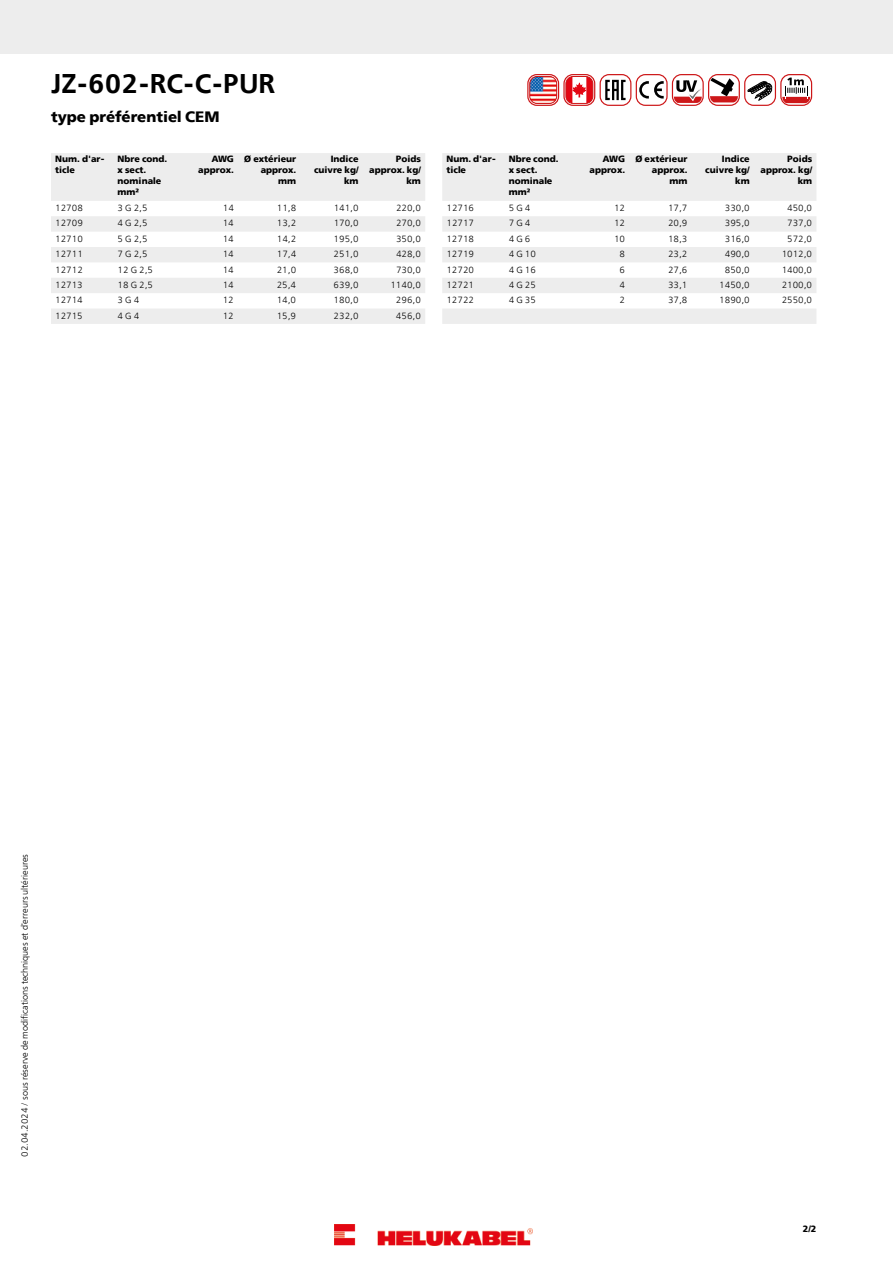
<style>
.page{position:relative;width:893px;height:1263px;background:#fff}
.page>*{position:absolute;margin:0;border:0;box-sizing:border-box;transform-origin:0 0}
.t1{font:600 27px "Free Set";color:#000}
.t2{font:700 15px "Free Set";color:#000}
.t3{font:300 9px "Free Set";color:#000}
.t4{font:700 9px/10.8px "Free Set";color:#000;text-align:right}
</style>
<div class="page">
<svg style="left:51px;top:153px;width:374px;height:171px;fill:#ededed"></svg>
<svg style="left:442px;top:153px;width:374px;height:171px;fill:#ededed"></svg>
<div style="left:0;top:0;width:893px;height:53px;background:#ededed"></div>
<div style="left:527px;top:74px;width:32px;height:32px;border:1px solid #cd1719;border-radius:9px"></div>
<img style="left:530px;top:76px;width:27px;height:27px">
<div style="left:529px;top:76px;width:28px;height:28px;border:1px solid #cd1719;border-radius:7px"></div>
<div style="left:563px;top:74px;width:32px;height:32px;border:1px solid #cd1719;border-radius:9px"></div>
<svg style="left:566px;top:76px;width:27px;height:27px"></svg>
<div style="left:565px;top:76px;width:28px;height:28px;border:1px solid #cd1719;border-radius:7px"></div>
<div style="left:600px;top:74px;width:31px;height:32px;border:1px solid #cd1719;border-radius:9px"></div>
<svg style="left:605px;top:80px;width:21px;height:20px"></svg>
<div style="left:636px;top:74px;width:32px;height:32px;border:1px solid #cd1719;border-radius:9px"></div>
<svg style="left:639px;top:81px;width:25px;height:18px"></svg>
<div style="left:672px;top:74px;width:32px;height:32px;border:1px solid #cd1719;border-radius:9px"></div>
<svg style="left:674px;top:80px;width:28px;height:23px"></svg>
<div style="left:708px;top:74px;width:32px;height:32px;border:1px solid #cd1719;border-radius:9px"></div>
<svg style="left:710px;top:78px;width:28px;height:24px"></svg>
<div style="left:744px;top:74px;width:32px;height:32px;border:1px solid #cd1719;border-radius:9px"></div>
<svg style="left:747px;top:81px;width:25px;height:20px"></svg>
<div style="left:780px;top:74px;width:32px;height:32px;border:1px solid #cd1719;border-radius:9px"></div>
<svg style="left:782px;top:78px;width:28px;height:25px"></svg>
<img style="left:335px;top:1225px;width:198px;height:21px">
<h1 class="t1" style="left:51px;top:66px;width:226px">JZ-602-RC-C-PUR</h1>
<h2 class="t2" style="left:51px;top:107px;width:170px">type préférentiel CEM</h2>
<p class="t4" style="left:55px;top:153px;width:51px;text-align:left">Num. d'ar&shy;ticle</p>
<p class="t4" style="left:118px;top:153px;width:51px;text-align:left">Nbre cond. x sect. nominale mm²</p>
<p class="t4" style="left:198px;top:153px;width:37px">AWG approx.</p>
<p class="t4" style="left:244px;top:153px;width:53px">Ø extérieur approx. mm</p>
<p class="t4" style="left:314px;top:153px;width:46px">Indice cuivre kg/ km</p>
<p class="t4" style="left:369px;top:153px;width:53px">Poids approx. kg/ km</p>
<p class="t3" style="left:55px;top:202px;width:29px">12708</p>
<p class="t3" style="left:118px;top:202px;width:31px">3 G 2,5</p>
<p class="t3" style="left:223px;top:202px;width:13px">14</p>
<p class="t3" style="left:277px;top:202px;width:21px">11,8</p>
<p class="t3" style="left:334px;top:202px;width:26px">141,0</p>
<p class="t3" style="left:396px;top:202px;width:26px">220,0</p>
<p class="t3" style="left:55px;top:218px;width:29px">12709</p>
<p class="t3" style="left:118px;top:218px;width:31px">4 G 2,5</p>
<p class="t3" style="left:223px;top:218px;width:13px">14</p>
<p class="t3" style="left:277px;top:218px;width:21px">13,2</p>
<p class="t3" style="left:334px;top:218px;width:26px">170,0</p>
<p class="t3" style="left:396px;top:218px;width:26px">270,0</p>
<p class="t3" style="left:55px;top:233px;width:29px">12710</p>
<p class="t3" style="left:118px;top:233px;width:31px">5 G 2,5</p>
<p class="t3" style="left:223px;top:233px;width:13px">14</p>
<p class="t3" style="left:277px;top:233px;width:21px">14,2</p>
<p class="t3" style="left:334px;top:233px;width:26px">195,0</p>
<p class="t3" style="left:396px;top:233px;width:26px">350,0</p>
<p class="t3" style="left:55px;top:248px;width:29px">12711</p>
<p class="t3" style="left:118px;top:248px;width:31px">7 G 2,5</p>
<p class="t3" style="left:223px;top:248px;width:13px">14</p>
<p class="t3" style="left:277px;top:248px;width:21px">17,4</p>
<p class="t3" style="left:334px;top:248px;width:26px">251,0</p>
<p class="t3" style="left:396px;top:248px;width:26px">428,0</p>
<p class="t3" style="left:55px;top:264px;width:29px">12712</p>
<p class="t3" style="left:118px;top:264px;width:37px">12 G 2,5</p>
<p class="t3" style="left:223px;top:264px;width:13px">14</p>
<p class="t3" style="left:277px;top:264px;width:21px">21,0</p>
<p class="t3" style="left:334px;top:264px;width:26px">368,0</p>
<p class="t3" style="left:396px;top:264px;width:26px">730,0</p>
<p class="t3" style="left:55px;top:279px;width:29px">12713</p>
<p class="t3" style="left:118px;top:279px;width:37px">18 G 2,5</p>
<p class="t3" style="left:223px;top:279px;width:13px">14</p>
<p class="t3" style="left:277px;top:279px;width:21px">25,4</p>
<p class="t3" style="left:334px;top:279px;width:26px">639,0</p>
<p class="t3" style="left:390px;top:279px;width:32px">1140,0</p>
<p class="t3" style="left:55px;top:295px;width:29px">12714</p>
<p class="t3" style="left:118px;top:295px;width:23px">3G4</p>
<p class="t3" style="left:223px;top:295px;width:13px">12</p>
<p class="t3" style="left:277px;top:295px;width:21px">14,0</p>
<p class="t3" style="left:334px;top:295px;width:26px">180,0</p>
<p class="t3" style="left:396px;top:295px;width:26px">296,0</p>
<p class="t3" style="left:55px;top:310px;width:29px">12715</p>
<p class="t3" style="left:118px;top:310px;width:23px">4G4</p>
<p class="t3" style="left:223px;top:310px;width:13px">12</p>
<p class="t3" style="left:277px;top:310px;width:21px">15,9</p>
<p class="t3" style="left:334px;top:310px;width:26px">232,0</p>
<p class="t3" style="left:396px;top:310px;width:26px">456,0</p>
<p class="t4" style="left:446px;top:153px;width:51px;text-align:left">Num. d'ar&shy;ticle</p>
<p class="t4" style="left:509px;top:153px;width:51px;text-align:left">Nbre cond. x sect. nominale mm²</p>
<p class="t4" style="left:589px;top:153px;width:37px">AWG approx.</p>
<p class="t4" style="left:635px;top:153px;width:53px">Ø extérieur approx. mm</p>
<p class="t4" style="left:705px;top:153px;width:46px">Indice cuivre kg/ km</p>
<p class="t4" style="left:760px;top:153px;width:53px">Poids approx. kg/ km</p>
<p class="t3" style="left:446px;top:202px;width:29px">12716</p>
<p class="t3" style="left:509px;top:202px;width:23px">5G4</p>
<p class="t3" style="left:614px;top:202px;width:13px">12</p>
<p class="t3" style="left:668px;top:202px;width:21px">17,7</p>
<p class="t3" style="left:725px;top:202px;width:26px">330,0</p>
<p class="t3" style="left:787px;top:202px;width:26px">450,0</p>
<p class="t3" style="left:446px;top:218px;width:29px">12717</p>
<p class="t3" style="left:509px;top:218px;width:23px">7G4</p>
<p class="t3" style="left:614px;top:218px;width:13px">12</p>
<p class="t3" style="left:668px;top:218px;width:21px">20,9</p>
<p class="t3" style="left:725px;top:218px;width:26px">395,0</p>
<p class="t3" style="left:787px;top:218px;width:26px">737,0</p>
<p class="t3" style="left:446px;top:233px;width:29px">12718</p>
<p class="t3" style="left:509px;top:233px;width:23px">4G6</p>
<p class="t3" style="left:614px;top:233px;width:13px">10</p>
<p class="t3" style="left:668px;top:233px;width:21px">18,3</p>
<p class="t3" style="left:725px;top:233px;width:26px">316,0</p>
<p class="t3" style="left:787px;top:233px;width:26px">572,0</p>
<p class="t3" style="left:446px;top:248px;width:29px">12719</p>
<p class="t3" style="left:509px;top:248px;width:29px">4G10</p>
<p class="t3" style="left:619px;top:248px;width:7px">8</p>
<p class="t3" style="left:668px;top:248px;width:21px">23,2</p>
<p class="t3" style="left:725px;top:248px;width:26px">490,0</p>
<p class="t3" style="left:782px;top:248px;width:32px">1012,0</p>
<p class="t3" style="left:446px;top:264px;width:29px">12720</p>
<p class="t3" style="left:509px;top:264px;width:29px">4G16</p>
<p class="t3" style="left:619px;top:264px;width:7px">6</p>
<p class="t3" style="left:668px;top:264px;width:21px">27,6</p>
<p class="t3" style="left:725px;top:264px;width:26px">850,0</p>
<p class="t3" style="left:782px;top:264px;width:32px">1400,0</p>
<p class="t3" style="left:446px;top:279px;width:29px">12721</p>
<p class="t3" style="left:509px;top:279px;width:29px">4G25</p>
<p class="t3" style="left:619px;top:279px;width:7px">4</p>
<p class="t3" style="left:668px;top:279px;width:21px">33,1</p>
<p class="t3" style="left:719px;top:279px;width:32px">1450,0</p>
<p class="t3" style="left:782px;top:279px;width:32px">2100,0</p>
<p class="t3" style="left:446px;top:295px;width:29px">12722</p>
<p class="t3" style="left:509px;top:295px;width:29px">4G35</p>
<p class="t3" style="left:619px;top:295px;width:7px">2</p>
<p class="t3" style="left:668px;top:295px;width:21px">37,8</p>
<p class="t3" style="left:719px;top:295px;width:32px">1890,0</p>
<p class="t3" style="left:782px;top:295px;width:32px">2550,0</p>
<p class="t3" style="left:19px;top:1157px;width:304px;rotate:-90deg">02.04.2024 / sous réserve de modifications techniques et d'erreurs ultérieures</p>
<p class="t4" style="left:803px;top:1223px;width:15px">2/2</p>
</div>
